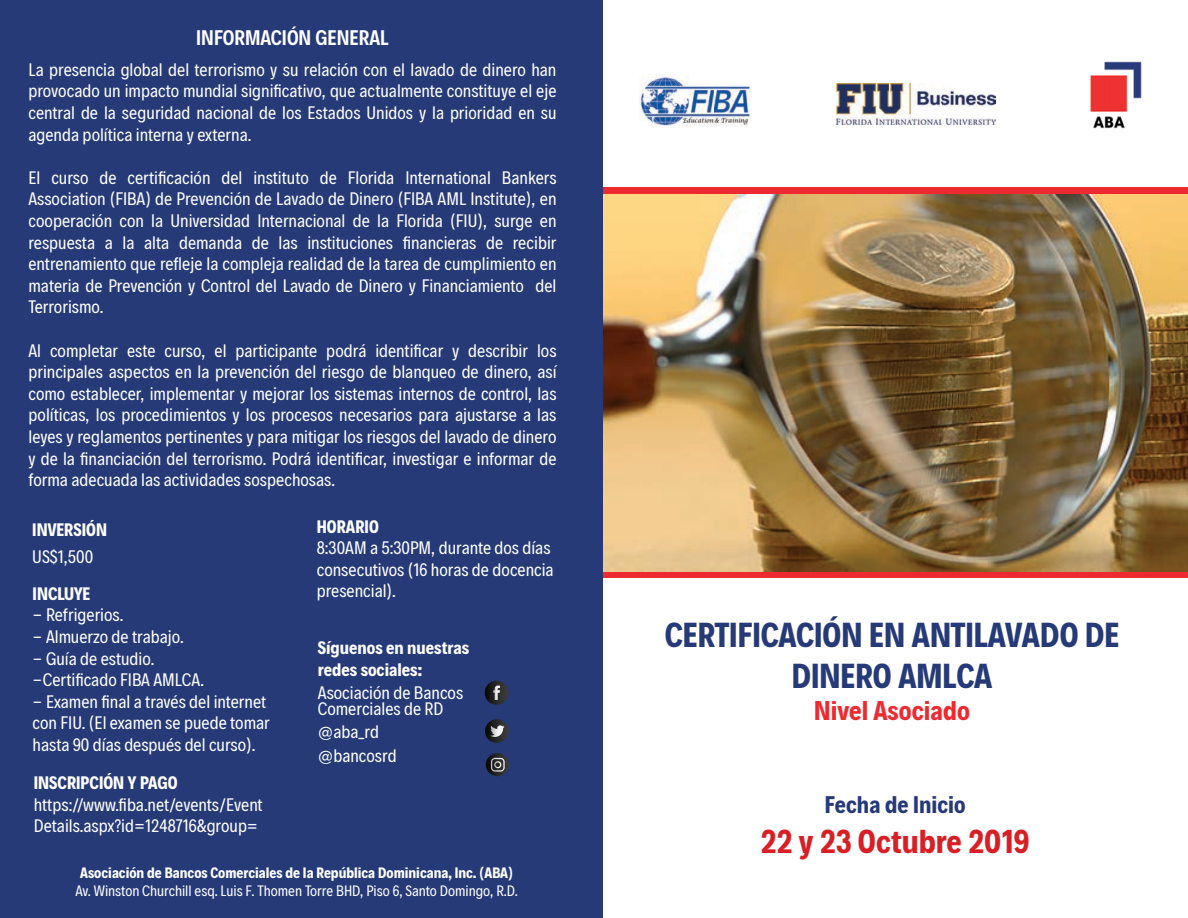
<style>
.page{position:relative;width:1188px;height:918px;background:#fff}
.page>*{position:absolute;margin:0;border:0;box-sizing:border-box;transform-origin:0 0}
.t1{font:700 34.5px/41.4px "Decalotype";color:#263a78;text-align:center}
.t2{font:700 33px "Decalotype";color:#d91f26}
.t3{font:700 27px "Decalotype";color:#ee2a31}
.t4{font:700 24px "Decalotype";color:#263a78}
.t5{font:600 21px "Decalotype";color:#fff}
.t6{font:18px/21.6px "Decalotype";color:#fff}
.t7{font:700 18px/21.6px "Decalotype";color:#fff}
.t8{font:15px "Decalotype";color:#fff}
.t9{font:700 15px "Decalotype";color:#fff}
</style>
<div class="page">
<div style="left:595px;top:188px;width:593px;height:390px;background:#ee2a31"></div>
<img style="left:602px;top:194px;width:586px;height:377px">
<div style="left:0;top:0;width:602px;height:918px;background:#263a78"></div>
<svg style="left:485px;top:681px;width:24px;height:24px"></svg>
<svg style="left:493px;top:686px;width:7px;height:14px"></svg>
<svg style="left:485px;top:719px;width:24px;height:24px"></svg>
<svg style="left:490px;top:725px;width:15px;height:12px"></svg>
<svg style="left:486px;top:753px;width:23px;height:23px"></svg>
<svg style="left:491px;top:758px;width:14px;height:14px"></svg>
<img style="left:640px;top:76px;width:112px;height:51px">
<img style="left:1090px;top:61px;width:52px;height:68px">
<img style="left:837px;top:83px;width:158px;height:42px">
<p class="t5" style="left:196px;top:23px;width:194px">INFORMACIÓN GENERAL</p>
<p class="t6" style="left:28px;top:58px;width:530px;text-align:justify">La presencia global del terrorismo y su relación con el lavado de dinero han provocado un impacto mundial significativo, que actualmente constituye el eje central de la seguridad nacional de los Estados Unidos y la prioridad en su agenda política interna y externa.</p>
<p class="t6" style="left:28px;top:166px;width:530px;text-align:justify">El curso de certificación del instituto de Florida International Bankers Association (FIBA) de Prevención de Lavado de Dinero (FIBA AML Institute), en cooperación con la Universidad Internacional de la Florida (FIU), surge en respuesta a la alta demanda de las instituciones financieras de recibir entrenamiento que refleje la compleja realidad de la tarea de cumplimiento en materia de Prevención y Control del Lavado de Dinero y Financiamiento del Terrorismo.</p>
<p class="t6" style="left:28px;top:339px;width:530px;text-align:justify">Al completar este curso, el participante podrá identificar y describir los principales aspectos en la prevención del riesgo de blanqueo de dinero, así como establecer, implementar y mejorar los sistemas internos de control, las políticas, los procedimientos y los procesos necesarios para ajustarse a las leyes y reglamentos pertinentes y para mitigar los riesgos del lavado de dinero y de la financiación del terrorismo. Podrá identificar, investigar e informar de forma adecuada las actividades sospechosas.</p>
<p class="t7" style="left:32px;top:518px;width:76px">INVERSIÓN</p>
<p class="t6" style="left:32px;top:545px;width:62px">US$1,500</p>
<p class="t7" style="left:33px;top:582px;width:59px">INCLUYE</p>
<p class="t6" style="left:33px;top:603px;width:92px">- Refrigerios.</p>
<p class="t6" style="left:33px;top:625px;width:153px">- Almuerzo de trabajo.</p>
<p class="t6" style="left:33px;top:647px;width:173px">- Guía de estudio. -Certificado FIBA AMLCA.</p>
<p class="t6" style="left:33px;top:690px;width:239px">- Examen final a través del internet con FIU. (El examen se puede tomar hasta 90 días después del curso).</p>
<p class="t7" style="left:34px;top:771px;width:145px">INSCRIPCIÓN Y PAGO</p>
<p class="t6" style="left:34px;top:793px;width:230px">https://www.fiba.net/events/Event<br>Details.aspx?id=1248716&amp;group=</p>
<p class="t7" style="left:317px;top:515px;width:64px">HORARIO</p>
<p class="t6" style="left:317px;top:536px;width:238px">8:30AM a 5:30PM, durante dos días consecutivos (16 horas de docencia presencial).</p>
<p class="t7" style="left:318px;top:636px;width:153px">Síguenos en nuestras redes sociales:</p>
<p class="t6" style="left:318px;top:683px;width:147px;line-height:16.8px">Asociación de Bancos<br>Comerciales de RD</p>
<p class="t6" style="left:318px;top:719px;width:80px;line-height:24.3px">@aba_rd @bancosrd</p>
<p class="t9" style="left:80px;top:862px;width:434px">Asociación de Bancos Comerciales de la República Dominicana, Inc. (ABA)</p>
<p class="t8" style="left:75px;top:880px;width:444px">Av. Winston Churchill esq. Luis F. Thomen Torre BHD, Piso 6, Santo Domingo, R.D.</p>
<h1 class="t1" style="left:665px;top:612px;width:456px">CERTIFICACIÓN EN ANTILAVADO DE<br>DINERO AMLCA</h1>
<h3 class="t3" style="left:814px;top:692px;width:157px">Nivel Asociado</h3>
<h3 class="t4" style="left:825px;top:788px;width:142px">Fecha de Inicio</h3>
<h2 class="t2" style="left:760px;top:818px;width:271px">22 y 23 Octubre 2019</h2>
</div>
